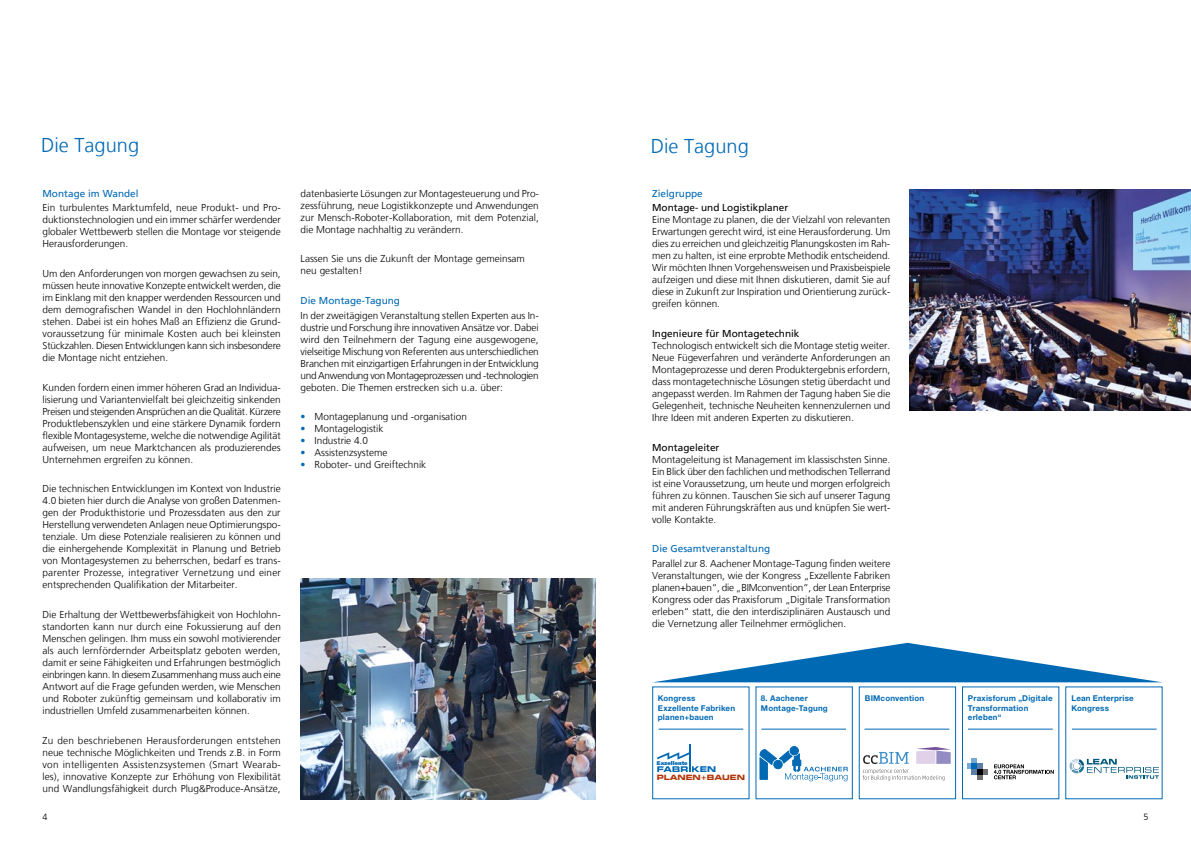
<style>
.page{position:relative;width:1191px;height:842px;background:#fff}
.page>*{position:absolute;margin:0;border:0;box-sizing:border-box;transform-origin:0 0}
.t1{font:300 20px "Frutiger LT";color:#0069b4}
.t2{font:300 10px/12px "Frutiger LT";color:#000;text-align:justify}
.t3{font:10px "Frutiger LT";color:#000}
.t4{font:10px "Frutiger LT";color:#0069b4}
.t5{font:300 9px "Frutiger LT";color:#000}
.t6{font:700 8px/9.6px "Helvetica Neue LT Std";letter-spacing:.02em;color:#0069b4}
.t7{font:700 expanded 7.9px "Square 721 BT";color:#0069b4}
.t8{font:700 expanded 7.3px "Square 721 BT";color:#b13407}
.t9{font:900 5.4px "Frutiger LT";color:#0069b4}
.s1{color:#0069b4}
</style>
<div class="page">
<img style="left:300px;top:578px;width:295px;height:221px">
<img style="left:909px;top:189px;width:282px;height:221px">
<svg style="left:967px;top:758px;width:86px;height:22px"></svg>
<svg style="left:1069px;top:759px;width:89px;height:20px"></svg>
<svg style="left:862px;top:747px;width:89px;height:34px"></svg>
<hr style="left:658px;top:729px;width:85px;height:1px;background:#0069b4">
<hr style="left:761px;top:729px;width:85px;height:1px;background:#0069b4">
<hr style="left:864px;top:729px;width:85px;height:1px;background:#0069b4">
<hr style="left:968px;top:729px;width:84px;height:1px;background:#0069b4">
<hr style="left:1071px;top:729px;width:85px;height:1px;background:#0069b4">
<svg style="left:657px;top:744px;width:42px;height:28px"></svg>
<div style="left:789px;top:746px;width:10px;height:9px;border:1px solid #0069b4;border-radius:50%"></div>
<svg style="left:759px;top:748px;width:89px;height:33px"></svg>
<div style="left:792px;top:760px;width:9px;height:5px;background:#0069b4"></div>
<div style="left:792px;top:760px;width:9px;height:6px;border:1px solid #0069b4"></div>
<svg style="left:655px;top:643px;width:505px;height:39px"></svg>
<h1 class="t1" style="left:41px;top:134px;width:99px">Die Tagung</h1>
<h1 class="t1" style="left:651px;top:135px;width:99px">Die Tagung</h1>
<p class="t4" style="left:43px;top:187px;width:98px">Montage im Wandel</p>
<p class="t2" style="left:43px;top:202px;width:240px">Ein turbulentes Marktumfeld, neue Produkt- und Pro&shy;duktionstechnologien und ein immer schärfer werdender globaler Wettbewerb stellen die Montage vor steigende Herausforderungen.</p>
<p class="t2" style="left:43px;top:268px;width:240px">Um den Anforderungen von morgen gewachsen zu sein, müssen heute innovative Konzepte entwickelt werden, die im Einklang mit den knapper werdenden Ressourcen und dem demografischen Wandel in den Hochlohnländern stehen. Dabei ist ein hohes Maß an Effizienz die Grund&shy;voraussetzung für minimale Kosten auch bei kleinsten Stückzahlen. Diesen Entwicklungen kann sich insbesondere die Montage nicht entziehen.</p>
<p class="t2" style="left:43px;top:381px;width:240px">Kunden fordern einen immer höheren Grad an Individua&shy;lisierung und Variantenvielfalt bei gleichzeitig sinkenden Preisen und steigenden Ansprüchen an die Qualität. Kürzere Produktlebenszyklen und eine stärkere Dynamik fordern flexible Montagesysteme, welche die notwendige Agilität aufweisen, um neue Marktchancen als produzierendes Unternehmen ergreifen zu können.</p>
<p class="t2" style="left:43px;top:483px;width:240px">Die technischen Entwicklungen im Kontext von Industrie 4.0 bieten hier durch die Analyse von großen Datenmen&shy;gen der Produkthistorie und Prozessdaten aus den zur Herstellung verwendeten Anlagen neue Optimierungspo&shy;tenziale. Um diese Potenziale realisieren zu können und die einhergehende Komplexität in Planung und Betrieb von Montagesystemen zu beherrschen, bedarf es trans&shy;parenter Prozesse, integrativer Vernetzung und einer entsprechenden Qualifikation der Mitarbeiter.</p>
<p class="t2" style="left:43px;top:609px;width:240px">Die Erhaltung der Wettbewerbsfähigkeit von Hochlohn&shy;standorten kann nur durch eine Fokussierung auf den Menschen gelingen. Ihm muss ein sowohl motivierender als auch lernfördernder Arbeitsplatz geboten werden, damit er seine Fähigkeiten und Erfahrungen bestmöglich einbringen kann. In diesem Zusammenhang muss auch eine Antwort auf die Frage gefunden werden, wie Menschen und Roboter zukünftig gemeinsam und kollaborativ im industriellen Umfeld zusammenarbeiten können.</p>
<p class="t2" style="left:43px;top:734px;width:240px">Zu den beschriebenen Herausforderungen entstehen neue technische Möglichkeiten und Trends z.B. in Form von intelligenten Assistenzsystemen (Smart Wearab&shy;les), innovative Konzepte zur Erhöhung von Flexibilität und Wandlungsfähigkeit durch Plug&amp;Produce-Ansätze,</p>
<p class="t2" style="left:300px;top:187px;width:240px">datenbasierte Lösungen zur Montagesteuerung und Pro&shy;zessführung, neue Logistikkonzepte und Anwendungen zur Mensch-Roboter-Kollaboration, mit dem Potenzial, die Montage nachhaltig zu verändern.</p>
<p class="t2" style="left:300px;top:253px;width:226px">Lassen Sie uns die Zukunft der Montage gemeinsam neu gestalten!</p>
<p class="t4" style="left:300px;top:294px;width:101px">Die Montage-Tagung</p>
<p class="t2" style="left:300px;top:309px;width:240px">In der zweitägigen Veranstaltung stellen Experten aus In&shy;dustrie und Forschung ihre innovativen Ansätze vor. Dabei wird den Teilnehmern der Tagung eine ausgewogene, vielseitige Mischung von Referenten aus unterschiedlichen Branchen mit einzigartigen Erfahrungen in der Entwicklung und Anwendung von Montageprozessen und -technologien geboten. Die Themen erstrecken sich u.a. über:</p>
<p class="t2" style="left:300px;top:411px;width:168px"><span class="s1">•</span> Montageplanung und -organisation</p>
<p class="t2" style="left:300px;top:423px;width:84px"><span class="s1">•</span> Montagelogistik</p>
<p class="t2" style="left:300px;top:435px;width:69px"><span class="s1">•</span> Industrie 4.0</p>
<p class="t2" style="left:300px;top:447px;width:88px"><span class="s1">•</span> Assistenzsysteme</p>
<p class="t2" style="left:300px;top:459px;width:127px"><span class="s1">•</span> Roboter- und Greiftechnik</p>
<p class="t4" style="left:652px;top:187px;width:52px">Zielgruppe</p>
<p class="t3" style="left:652px;top:202px;width:138px">Montage- und Logistikplaner</p>
<p class="t2" style="left:652px;top:214px;width:240px">Eine Montage zu planen, die der Vielzahl von relevanten Erwartungen gerecht wird, ist eine Herausforderung. Um dies zu erreichen und gleichzeitig Planungskosten im Rah&shy;men zu halten, ist eine erprobte Methodik entscheidend.<br>Wir möchten Ihnen Vorgehensweisen und Praxisbeispiele aufzeigen und diese mit Ihnen diskutieren, damit Sie auf diese in Zukunft zur Inspiration und Orientierung zurück&shy;greifen können.</p>
<p class="t3" style="left:652px;top:328px;width:149px">Ingenieure für Montagetechnik</p>
<p class="t2" style="left:652px;top:340px;width:240px">Technologisch entwickelt sich die Montage stetig weiter.<br>Neue Fügeverfahren und veränderte Anforderungen an Montageprozesse und deren Produktergebnis erfordern, dass montagetechnische Lösungen stetig überdacht und angepasst werden. Im Rahmen der Tagung haben Sie die Gelegenheit, technische Neuheiten kennenzulernen und Ihre Ideen mit anderen Experten zu diskutieren.</p>
<p class="t3" style="left:652px;top:441px;width:69px">Montageleiter</p>
<p class="t2" style="left:652px;top:453px;width:240px">Montageleitung ist Management im klassischsten Sinne.<br>Ein Blick über den fachlichen und methodischen Tellerrand ist eine Voraussetzung, um heute und morgen erfolgreich führen zu können. Tauschen Sie sich auf unserer Tagung mit anderen Führungskräften aus und knüpfen Sie wert&shy;volle Kontakte.</p>
<p class="t4" style="left:652px;top:543px;width:120px">Die Gesamtveranstaltung</p>
<p class="t2" style="left:652px;top:558px;width:240px">Parallel zur 8. Aachener Montage-Tagung finden weitere Veranstaltungen, wie der Kongress „Exzellente Fabriken planen+bauen“, die „BIMconvention“, der Lean Enterprise Kongress oder das Praxisforum „Digitale Transformation erleben“ statt, die den interdisziplinären Austausch und die Vernetzung aller Teilnehmer ermöglichen.</p>
<p class="t6" style="left:658px;top:693px;width:79px">Kongress<br>Exzellente Fabriken planen+bauen</p>
<p class="t6" style="left:761px;top:693px;width:68px">8. Aachener<br>Montage-Tagung</p>
<p class="t6" style="left:865px;top:693px;width:61px">BIMconvention</p>
<p class="t6" style="left:968px;top:693px;width:86px">Praxisforum „Digitale<br>Transformation erleben“</p>
<p class="t6" style="left:1071px;top:693px;width:64px">Lean Enterprise<br>Kongress</p>
<p class="t9" style="left:657px;top:759px;width:32px">Exzellente</p>
<p class="t8" style="left:656px;top:772px;width:90px">PLANEN+BAUEN</p>
<p class="t7" style="left:700px;top:764px;width:18px">EN</p>
<p class="t5" style="left:43px;top:812px;width:7px">4</p>
<p class="t5" style="left:1143px;top:812px;width:7px">5</p>
</div>
